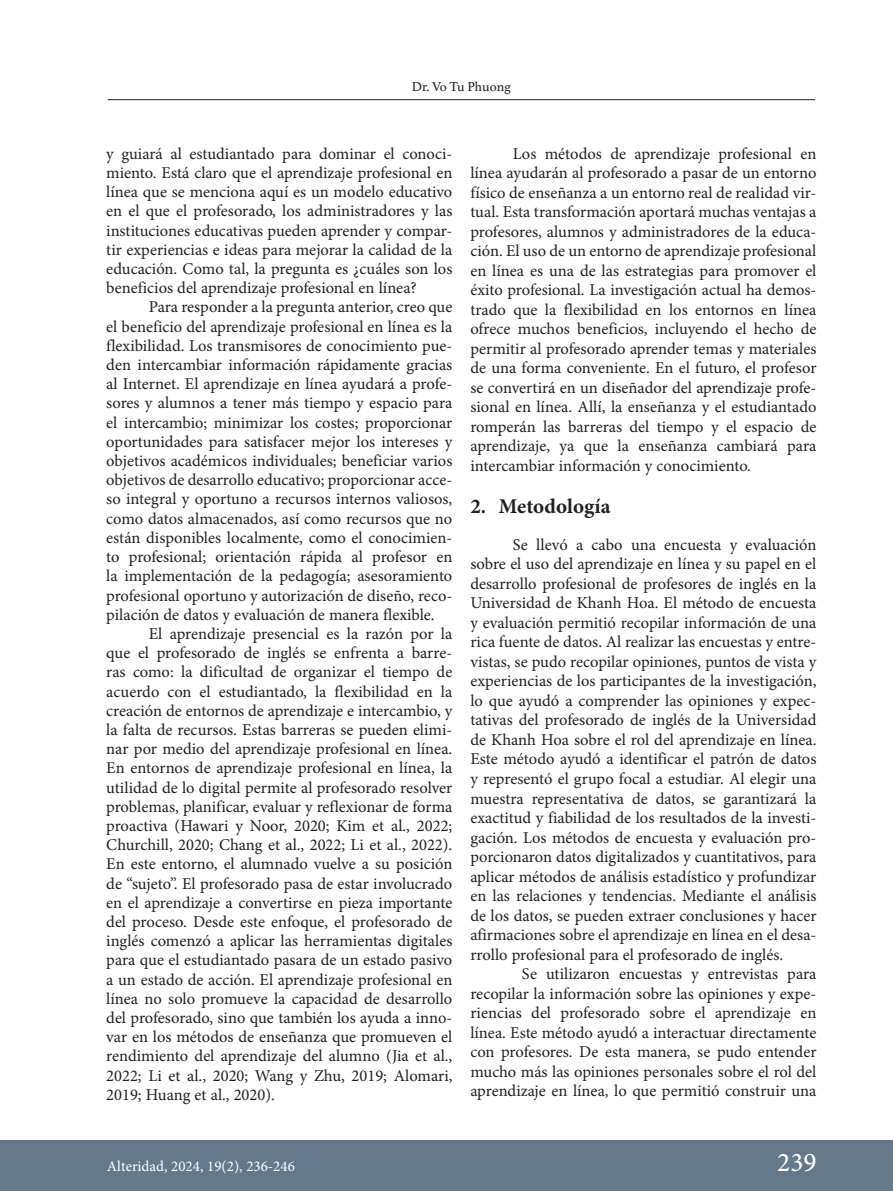
<style>
.page{position:relative;width:893px;height:1191px;background:#fff}
.page>*{position:absolute;margin:0;border:0;box-sizing:border-box;transform-origin:0 0}
.t1{font:500 27px "Minion Pro";color:#fff}
._1_ok{font:700 21px "Minion Pro";color:#231f20}
.Párrafo{font:16.5px/19.2px "Minion Pro";color:#231f20;text-align:justify}
.t2{font:15px "Minion Pro";color:#fff}
.t3{font:13.5px "Athelas";letter-spacing:-.005em;color:#231f20}
</style>
<div class="page">
<hr style="left:108px;top:99px;width:707px;height:1px;background:#231f20">
<div style="left:1px;top:1140px;width:892px;height:51px;background:#63798b"></div>
<p class="t3" style="left:412px;top:76px;width:101px">Dr. Vo Tu Phuong</p>
<p class="Párrafo" style="left:106px;top:144px;width:348px">y guiará al estudiantado para dominar el conoci&shy;miento. Está claro que el aprendizaje profesional en línea que se menciona aquí es un modelo educativo en el que el profesorado, los administradores y las instituciones educativas pueden aprender y compar&shy;tir experiencias e ideas para mejorar la calidad de la educación. Como tal, la pregunta es ¿cuáles son los beneficios del aprendizaje profesional en línea?</p>
<p class="Párrafo" style="left:106px;top:297px;width:348px;text-indent:43px">Para responder a la pregunta anterior, creo que el beneficio del aprendizaje profesional en línea es la flexibilidad. Los transmisores de conocimiento pue&shy;den intercambiar información rápidamente gracias al Internet. El aprendizaje en línea ayudará a profe&shy;sores y alumnos a tener más tiempo y espacio para el intercambio; minimizar los costes; proporcionar oportunidades para satisfacer mejor los intereses y objetivos académicos individuales; beneficiar varios objetivos de desarrollo educativo; proporcionar acce&shy;so integral y oportuno a recursos internos valiosos, como datos almacenados, así como recursos que no están disponibles localmente, como el conocimien&shy;to profesional; orientación rápida al profesor en la implementación de la pedagogía; asesoramiento profesional oportuno y autorización de diseño, reco&shy;pilación de datos y evaluación de manera flexible.</p>
<p class="Párrafo" style="left:106px;top:624px;width:348px;text-indent:43px">El aprendizaje presencial es la razón por la que el profesorado de inglés se enfrenta a barre&shy;ras como: la dificultad de organizar el tiempo de acuerdo con el estudiantado, la flexibilidad en la creación de entornos de aprendizaje e intercambio, y la falta de recursos. Estas barreras se pueden elimi&shy;nar por medio del aprendizaje profesional en línea.<br>En entornos de aprendizaje profesional en línea, la utilidad de lo digital permite al profesorado resolver problemas, planificar, evaluar y reflexionar de forma proactiva (Hawari y Noor, 2020; Kim et al., 2022; Churchill, 2020; Chang et al., 2022; Li et al., 2022).<br>En este entorno, el alumnado vuelve a su posición de “sujeto”. El profesorado pasa de estar involucrado en el aprendizaje a convertirse en pieza importante del proceso. Desde este enfoque, el profesorado de inglés comenzó a aplicar las herramientas digitales para que el estudiantado pasara de un estado pasivo a un estado de acción. El aprendizaje profesional en línea no solo promueve la capacidad de desarrollo del profesorado, sino que también los ayuda a inno&shy;var en los métodos de enseñanza que promueven el rendimiento del aprendizaje del alumno (Jia et al., 2022; Li et al., 2020; Wang y Zhu, 2019; Alomari, 2019; Huang et al., 2020).</p>
<p class="Párrafo" style="left:470px;top:144px;width:348px;text-indent:43px">Los métodos de aprendizaje profesional en línea ayudarán al profesorado a pasar de un entorno físico de enseñanza a un entorno real de realidad vir&shy;tual. Esta transformación aportará muchas ventajas a profesores, alumnos y administradores de la educa&shy;ción. El uso de un entorno de aprendizaje profesional en línea es una de las estrategias para promover el éxito profesional. La investigación actual ha demos&shy;trado que la flexibilidad en los entornos en línea ofrece muchos beneficios, incluyendo el hecho de permitir al profesorado aprender temas y materiales de una forma conveniente. En el futuro, el profesor se convertirá en un diseñador del aprendizaje profe&shy;sional en línea. Allí, la enseñanza y el estudiantado romperán las barreras del tiempo y el espacio de aprendizaje, ya que la enseñanza cambiará para intercambiar información y conocimiento.</p>
<p class="_1_ok" style="left:470px;top:492px;width:142px">2. Metodología</p>
<p class="Párrafo" style="left:470px;top:535px;width:348px;text-indent:43px">Se llevó a cabo una encuesta y evaluación sobre el uso del aprendizaje en línea y su papel en el desarrollo profesional de profesores de inglés en la Universidad de Khanh Hoa. El método de encuesta y evaluación permitió recopilar información de una rica fuente de datos. Al realizar las encuestas y entre&shy;vistas, se pudo recopilar opiniones, puntos de vista y experiencias de los participantes de la investigación, lo que ayudó a comprender las opiniones y expec&shy;tativas del profesorado de inglés de la Universidad de Khanh Hoa sobre el rol del aprendizaje en línea.<br>Este método ayudó a identificar el patrón de datos y representó el grupo focal a estudiar. Al elegir una muestra representativa de datos, se garantizará la exactitud y fiabilidad de los resultados de la investi&shy;gación. Los métodos de encuesta y evaluación pro&shy;porcionaron datos digitalizados y cuantitativos, para aplicar métodos de análisis estadístico y profundizar en las relaciones y tendencias. Mediante el análisis de los datos, se pueden extraer conclusiones y hacer afirmaciones sobre el aprendizaje en línea en el desa&shy;rrollo profesional para el profesorado de inglés.</p>
<p class="Párrafo" style="left:470px;top:964px;width:348px;text-indent:52px">Se utilizaron encuestas y entrevistas para recopilar la información sobre las opiniones y expe&shy;riencias del profesorado sobre el aprendizaje en línea. Este método ayudó a interactuar directamente con profesores. De esta manera, se pudo entender mucho más las opiniones personales sobre el rol del aprendizaje en línea, lo que permitió construir una</p>
<p class="t2" style="left:107px;top:1156px;width:189px">Alteridad, 2024, 19(2), 236-246</p>
<h1 class="t1" style="left:777px;top:1144px;width:41px">239</h1>
</div>
